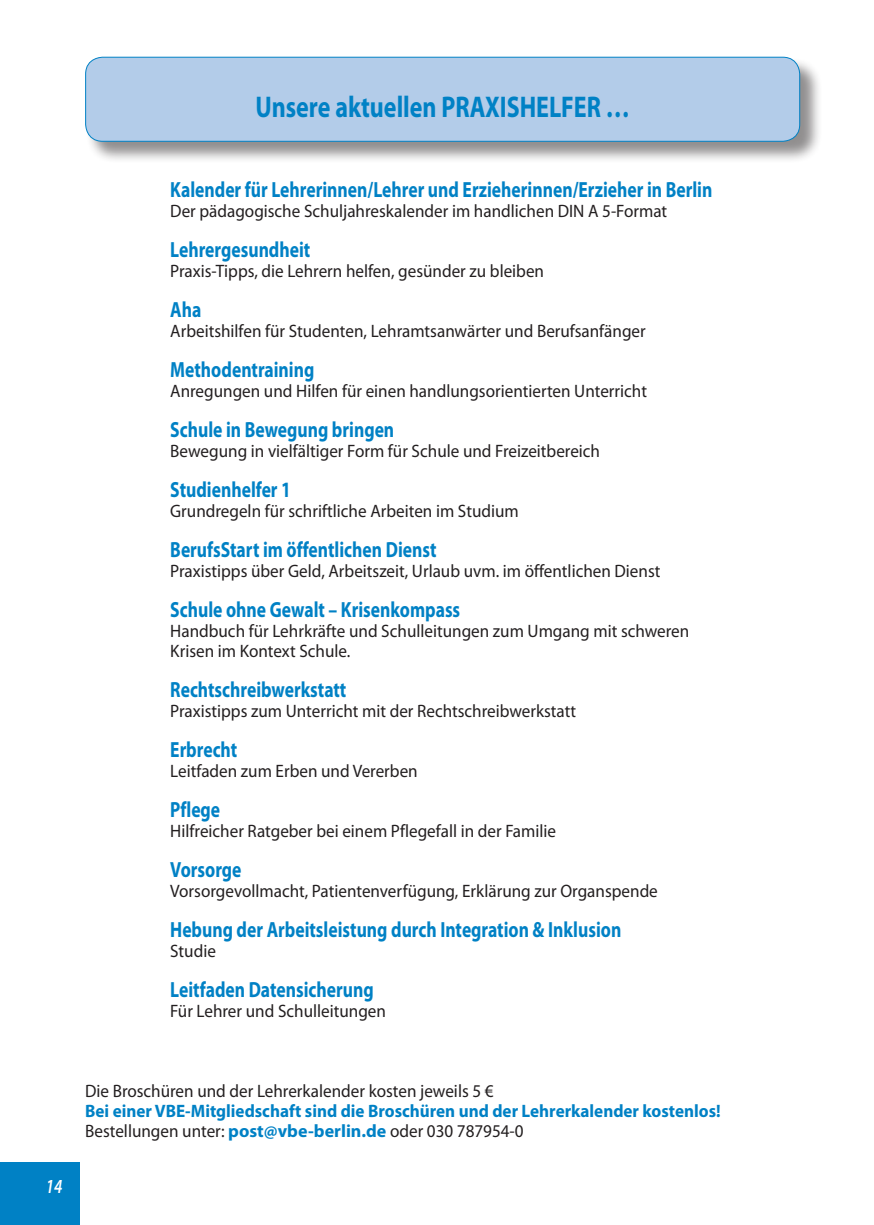
<style>
.page{position:relative;width:874px;height:1225px;background:#fff}
.page>*{position:absolute;margin:0;border:0;box-sizing:border-box;transform-origin:0 0}
.t1{font:700 30px "Myriad Pro";color:#0081c5;scale:.8 1}
.t2{font:700 22px "Myriad Pro";color:#0081c5;scale:.8 1}
.t3{font:italic 600 20px "Myriad Pro";color:#fff;scale:.8 1}
.t4{font:18px/20px "Myriad Pro";color:#231f20;scale:.95 1}
.t5{font:700 18px/20px "Myriad Pro";color:#0081c5;scale:.95 1}
.s1{font-weight:400;color:#231f20}
</style>
<div class="page">
<div style="left:0;top:1162px;width:79px;height:63px;background:#0081c5"></div>
<div style="left:85px;top:57px;width:737px;height:107px;background:#231f20;opacity:.5"></div>
<div style="left:86px;top:57px;width:713px;height:84px;background:#b3cce9;border-radius:17px"></div>
<div style="left:85px;top:57px;width:714px;height:85px;border:1px solid #0081c5;border-radius:17px"></div>
<h1 class="t1" style="left:255px;top:87px;width:469px">Unsere aktuellen PRAXISHELFER …</h1>
<p class="t2" style="left:170px;top:175px;width:678px">Kalender für Lehrerinnen/Lehrer und Erzieherinnen/Erzieher in Berlin</p>
<p class="t4" style="left:170px;top:200px;width:524px">Der pädagogische Schuljahreskalender im handlichen DIN A 5-Format</p>
<p class="t2" style="left:170px;top:235px;width:177px">Lehrergesundheit</p>
<p class="t4" style="left:170px;top:260px;width:395px">Praxis-Tipps, die Lehrern helfen, gesünder zu bleiben</p>
<p class="t2" style="left:170px;top:295px;width:40px">Aha</p>
<p class="t4" style="left:170px;top:320px;width:502px">Arbeitshilfen für Studenten, Lehramtsanwärter und Berufsanfänger</p>
<p class="t2" style="left:170px;top:355px;width:182px">Methodentraining</p>
<p class="t4" style="left:170px;top:380px;width:503px">Anregungen und Hilfen für einen handlungsorientierten Unterricht</p>
<p class="t2" style="left:170px;top:415px;width:281px">Schule in Bewegung bringen</p>
<p class="t4" style="left:170px;top:440px;width:453px">Bewegung in vielfältiger Form für Schule und Freizeitbereich</p>
<p class="t2" style="left:170px;top:475px;width:152px">Studienhelfer 1</p>
<p class="t4" style="left:170px;top:500px;width:368px">Grundregeln für schriftliche Arbeiten im Studium</p>
<p class="t2" style="left:170px;top:535px;width:334px">BerufsStart im öffentlichen Dienst</p>
<p class="t4" style="left:170px;top:560px;width:517px">Praxistipps über Geld, Arbeitszeit, Urlaub uvm. im öffentlichen Dienst</p>
<p class="t2" style="left:170px;top:595px;width:364px">Schule ohne Gewalt – Krisenkompass</p>
<p class="t4" style="left:170px;top:620px;width:547px">Handbuch für Lehrkräfte und Schulleitungen zum Umgang mit schweren<br>Krisen im Kontext Schule.</p>
<p class="t2" style="left:170px;top:675px;width:221px">Rechtschreibwerkstatt</p>
<p class="t4" style="left:170px;top:700px;width:428px">Praxistipps zum Unterricht mit der Rechtschreibwerkstatt</p>
<p class="t2" style="left:170px;top:735px;width:85px">Erbrecht</p>
<p class="t4" style="left:170px;top:760px;width:262px">Leitfaden zum Erben und Vererben</p>
<p class="t2" style="left:170px;top:795px;width:64px">Pflege</p>
<p class="t4" style="left:170px;top:820px;width:407px">Hilfreicher Ratgeber bei einem Pflegefall in der Familie</p>
<p class="t2" style="left:170px;top:855px;width:91px">Vorsorge</p>
<p class="t4" style="left:170px;top:880px;width:514px">Vorsorgevollmacht, Patientenverfügung, Erklärung zur Organspende</p>
<p class="t2" style="left:170px;top:915px;width:565px">Hebung der Arbeitsleistung durch Integration &amp; Inklusion</p>
<p class="t4" style="left:170px;top:940px;width:50px">Studie</p>
<p class="t2" style="left:170px;top:975px;width:256px">Leitfaden Datensicherung</p>
<p class="t4" style="left:170px;top:1000px;width:228px">Für Lehrer und Schulleitungen</p>
<p class="t3" style="left:46px;top:1173px;width:22px">14</p>
<p class="t4" style="left:85px;top:1080px;width:431px">Die Broschüren und der Lehrerkalender kosten jeweils 5 €</p>
<p class="t5" style="left:85px;top:1100px;width:670px">Bei einer VBE-Mitgliedschaft sind die Broschüren und der Lehrerkalender kostenlos!<br><span class="s1">Bestellungen unter:</span> post@vbe-berlin.de <span class="s1">oder 030 787954-0</span></p>
</div>
